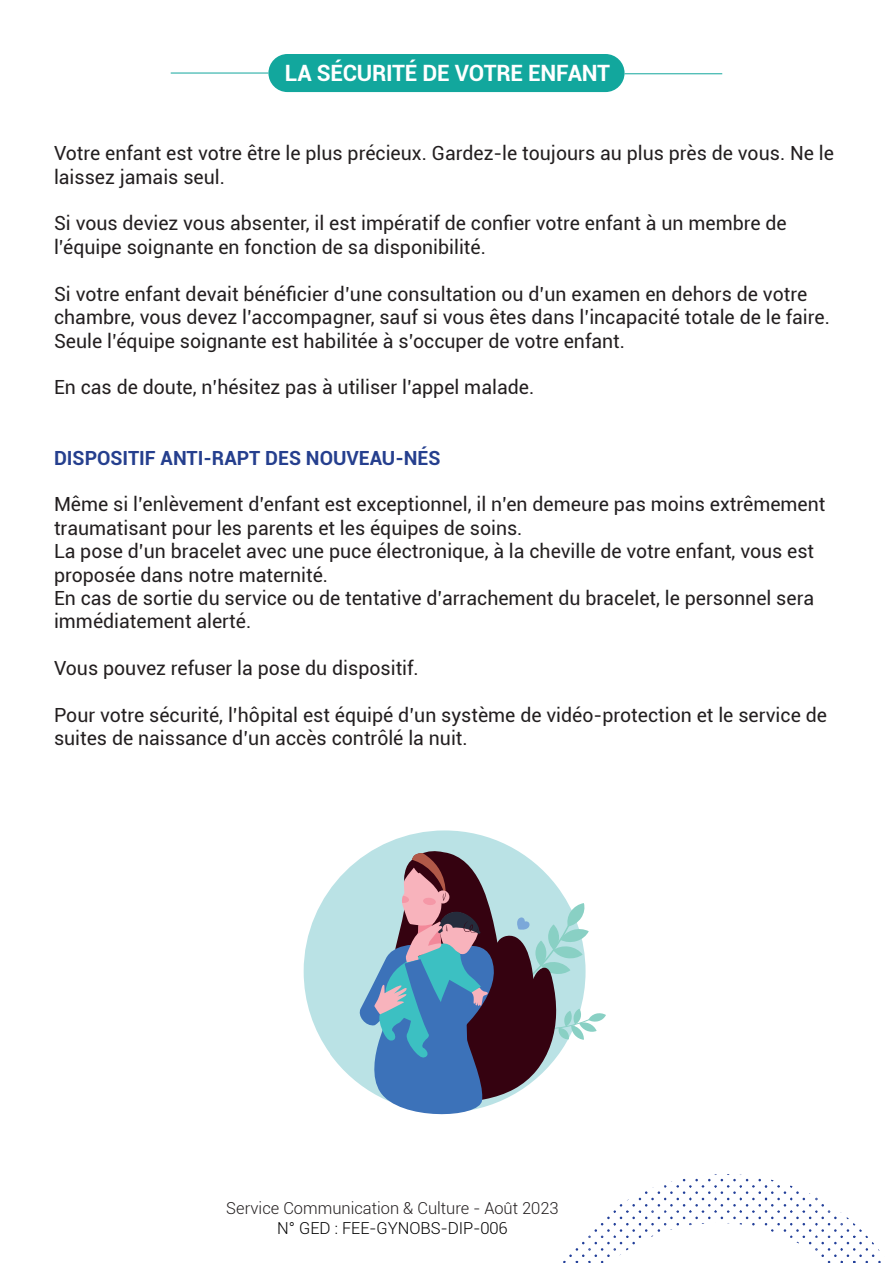
<style>
.page{position:relative;width:893px;height:1263px;background:#fff}
.page>*{position:absolute;margin:0;border:0;box-sizing:border-box;transform-origin:0 0}
.t1{font:700 22.5px "Roboto";letter-spacing:-.01em;color:#fff}
.t2{font:19.5px/23.4px "Roboto";color:#231f20}
.t3{font:700 19.5px "Roboto";color:#253f8e}
.t4{font:300 16.5px "Roboto";color:#231f20}
.t5{font:300 16.5px "Roboto";color:#000}
</style>
<div class="page">
<div style="left:268px;top:54px;width:357px;height:38px;background:#12a79d;border-radius:19px"></div>
<hr style="left:171px;top:73px;width:97px;height:1px;background:#12a79d">
<hr style="left:625px;top:73px;width:97px;height:1px;background:#12a79d">
<svg style="left:304px;top:830px;width:212px;height:252px;fill:#bae2e5"></svg>
<svg style="left:357px;top:850px;width:249px;height:265px"></svg>
<svg style="left:563px;top:1174px;width:318px;height:89px"></svg>
<p class="t1" style="left:285px;top:57px;width:327px">LA SÉCURITÉ DE VOTRE ENFANT</p>
<p class="t2" style="left:54px;top:141px;width:781px">Votre enfant est votre être le plus précieux. Gardez-le toujours au plus près de vous. Ne le laissez jamais seul.</p>
<p class="t2" style="left:54px;top:211px;width:734px">Si vous deviez vous absenter, il est impératif de confier votre enfant à un membre de l’équipe soignante en fonction de sa disponibilité.</p>
<p class="t2" style="left:54px;top:281px;width:777px">Si votre enfant devait bénéficier d’une consultation ou d’un examen en dehors de votre chambre, vous devez l’accompagner, sauf si vous êtes dans l’incapacité totale de le faire.</p>
<p class="t2" style="left:54px;top:328px;width:573px">Seule l’équipe soignante est habilitée à s’occuper de votre enfant.</p>
<p class="t2" style="left:54px;top:375px;width:482px">En cas de doute, n’hésitez pas à utiliser l’appel malade.</p>
<p class="t3" style="left:54px;top:444px;width:388px">DISPOSITIF ANTI-RAPT DES NOUVEAU-NÉS</p>
<p class="t2" style="left:54px;top:492px;width:773px">Même si l’enlèvement d’enfant est exceptionnel, il n’en demeure pas moins extrêmement traumatisant pour les parents et les équipes de soins.</p>
<p class="t2" style="left:54px;top:539px;width:762px">La pose d’un bracelet avec une puce électronique, à la cheville de votre enfant, vous est proposée dans notre maternité.</p>
<p class="t2" style="left:54px;top:586px;width:762px">En cas de sortie du service ou de tentative d’arrachement du bracelet, le personnel sera immédiatement alerté.</p>
<p class="t2" style="left:54px;top:656px;width:366px">Vous pouvez refuser la pose du dispositif.</p>
<p class="t2" style="left:54px;top:703px;width:774px">Pour votre sécurité, l’hôpital est équipé d’un système de vidéo-protection et le service de suites de naissance d’un accès contrôlé la nuit.</p>
<p class="t4" style="left:226px;top:1196px;width:334px">Service Communication &amp; Culture - Août 2023</p>
<p class="t5" style="left:277px;top:1216px;width:232px">N° GED : FEE-GYNOBS-DIP-006</p>
</div>
